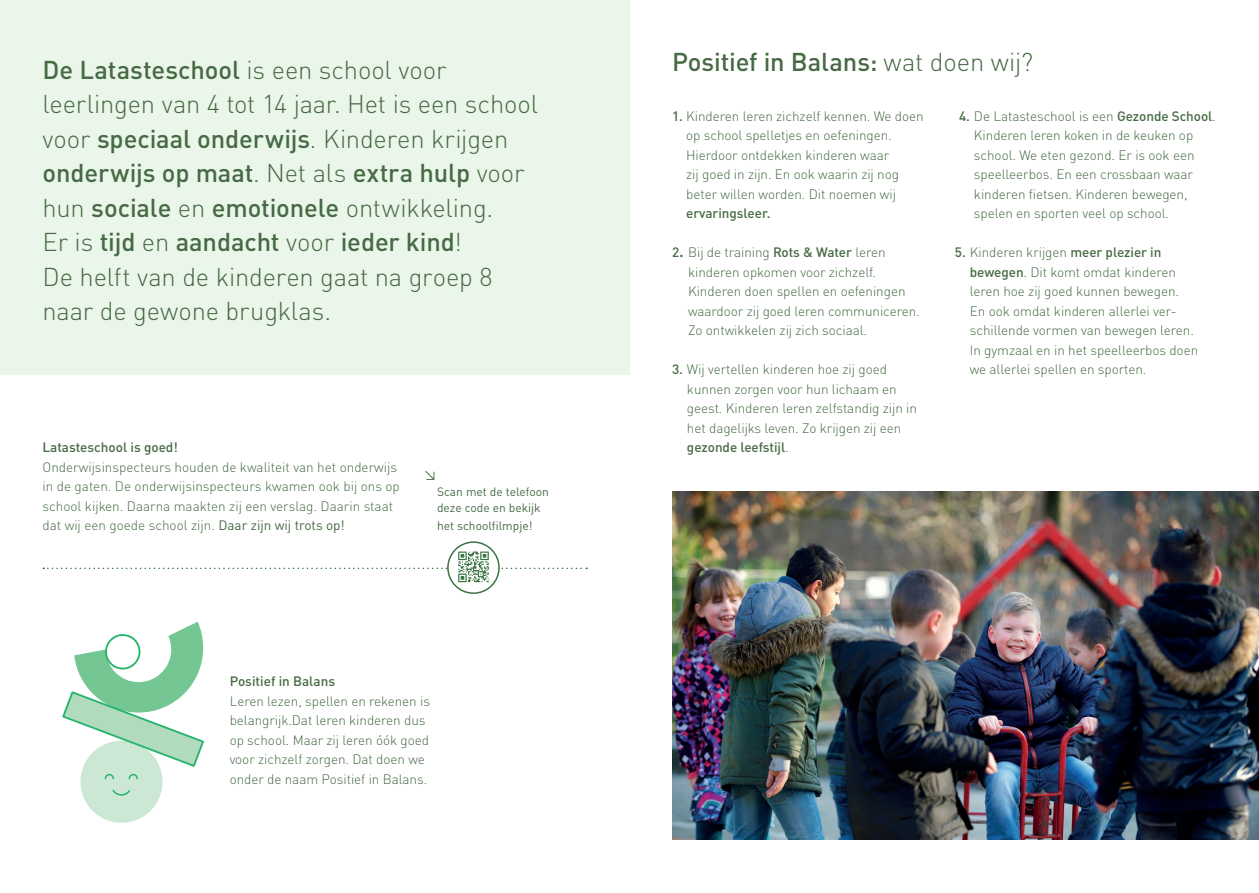
<style>
.page{position:relative;width:1259px;height:893px;background:#fff}
.page>*{position:absolute;margin:0;border:0;box-sizing:border-box;transform-origin:0 0}
.Intro{font:300 25.5px/34.5px "DINOT";letter-spacing:-.01em;color:#466a43}
.Intro-2{font:500 25.5px "DINOT";letter-spacing:-.005em;color:#466a43}
.plat{font:300 13.5px/19.5px "DINOT";letter-spacing:-.005em;color:#466a43}
.plat-2{font:500 13.5px "DINOT";color:#466a43}
.plat-3{font:13.5px "DINOT";color:#466a43}
.plat-4{font:12px/16.5px "DINOT";color:#466a43}
.s1{font-weight:500}
.s2{font-weight:300}
.s3{font-weight:500;font-size:17.25px}
.s4{font-weight:400}
</style>
<div class="page">
<div style="left:0;top:0;width:629px;height:374px;background:#ebf6eb"></div>
<div style="left:80px;top:741px;width:82px;height:82px;background:#cce7d4;border-radius:50%"></div>
<svg style="left:112px;top:790px;width:18px;height:6px"></svg>
<svg style="left:105px;top:774px;width:9px;height:5px"></svg>
<svg style="left:129px;top:774px;width:9px;height:5px"></svg>
<svg style="left:62px;top:622px;width:142px;height:146px"></svg>
<img style="left:672px;top:491px;width:587px;height:348px">
<svg style="left:448px;top:542px;width:51px;height:51px"></svg>
<div style="left:447px;top:541px;width:53px;height:53px;border:2px solid #387442;border-radius:50%"></div>
<svg style="left:43px;top:552px;width:544px;height:30px"></svg>
<p class="Intro" style="left:43px;top:52px;width:497px"><span class="s1">De Latasteschool</span> is een school voor leerlingen van 4 tot 14 jaar. Het is een school voor <span class="s1">speciaal onderwijs</span>. Kinderen krijgen <span class="s1">onderwijs op maat</span>. Net als <span class="s1">extra hulp</span> voor hun <span class="s1">sociale</span> en <span class="s1">emotionele</span> ontwikkeling.<br>Er is <span class="s1">tijd</span> en <span class="s1">aandacht</span> voor <span class="s1">ieder kind</span>!<br>De helft van de kinderen gaat na groep 8 naar de gewone brugklas.</p>
<p class="Intro-2" style="left:672px;top:46px;width:363px">Positief in Balans: <span class="s2">wat doen wij?</span></p>
<p class="plat" style="left:974px;top:106px;width:243px;text-indent:-15px"><span class="s1">4.</span> De Latasteschool is een <span class="s1">Gezonde School</span>.<br>Kinderen leren koken in de keuken op school. We eten gezond. Er is ook een speelleerbos. En een crossbaan waar kinderen fietsen. Kinderen bewegen, spelen en sporten veel op school.</p>
<p class="plat" style="left:970px;top:242px;width:230px;text-indent:-15px"><span class="s1">5.</span> Kinderen krijgen <span class="s1">meer plezier in bewegen</span>. Dit komt omdat kinderen leren hoe zij goed kunnen bewegen.<br>En ook omdat kinderen allerlei ver&shy;schillende vormen van bewegen leren.<br>In gymzaal en in het speelleerbos doen we allerlei spellen en sporten.</p>
<p class="plat" style="left:686px;top:106px;width:239px;text-indent:-14px"><span class="s1">1.</span> Kinderen leren zichzelf kennen. We doen op school spelletjes en oefeningen.<br>Hierdoor ontdekken kinderen waar<br>zij goed in zijn. En ook waarin zij nog beter willen worden. Dit noemen wij <span class="s1">ervaringsleer.</span></p>
<p class="plat" style="left:688px;top:242px;width:233px;text-indent:-16px"><span class="s1">2</span><span class="s3">.</span> Bij de training <span class="s1">Rots &amp; Water</span> leren kinderen opkomen voor zichzelf.<br>Kinderen doen spellen en oefeningen waardoor zij goed leren communiceren.<br>Zo ontwikkelen zij zich sociaal.</p>
<p class="plat" style="left:687px;top:359px;width:231px;text-indent:-15px"><span class="s1">3.</span> Wij vertellen kinderen hoe zij goed kunnen zorgen voor hun lichaam en geest. Kinderen leren zelfstandig zijn in het dagelijks leven. Zo krijgen zij een <span class="s1">gezonde leefstijl</span>.</p>
<p class="plat-2" style="left:43px;top:439px;width:137px">Latasteschool is goed!</p>
<p class="plat" style="left:43px;top:457px;width:359px">Onderwijsinspecteurs houden de kwaliteit van het onderwijs in de gaten. De onderwijsinspecteurs kwamen ook bij ons op school kijken. Daarna maakten zij een verslag. Daarin staat dat wij een goede school zijn. <span class="s4">Daar zijn wij trots op!</span></p>
<p class="plat-3" style="left:423px;top:466px;width:15px">↘</p>
<p class="plat-4" style="left:437px;top:483px;width:113px">Scan met de telefoon deze code en bekijk</p>
<p class="plat-4" style="left:437px;top:517px;width:97px">het schoolfilmpje!</p>
<p class="plat-2" style="left:230px;top:673px;width:107px">Positief in Balans</p>
<p class="plat" style="left:230px;top:691px;width:202px">Leren lezen, spellen en rekenen is belangrijk.Dat leren kinderen dus op school. Maar zij leren óók goed voor zichzelf zorgen. Dat doen we onder de naam Positief in Balans.</p>
</div>
